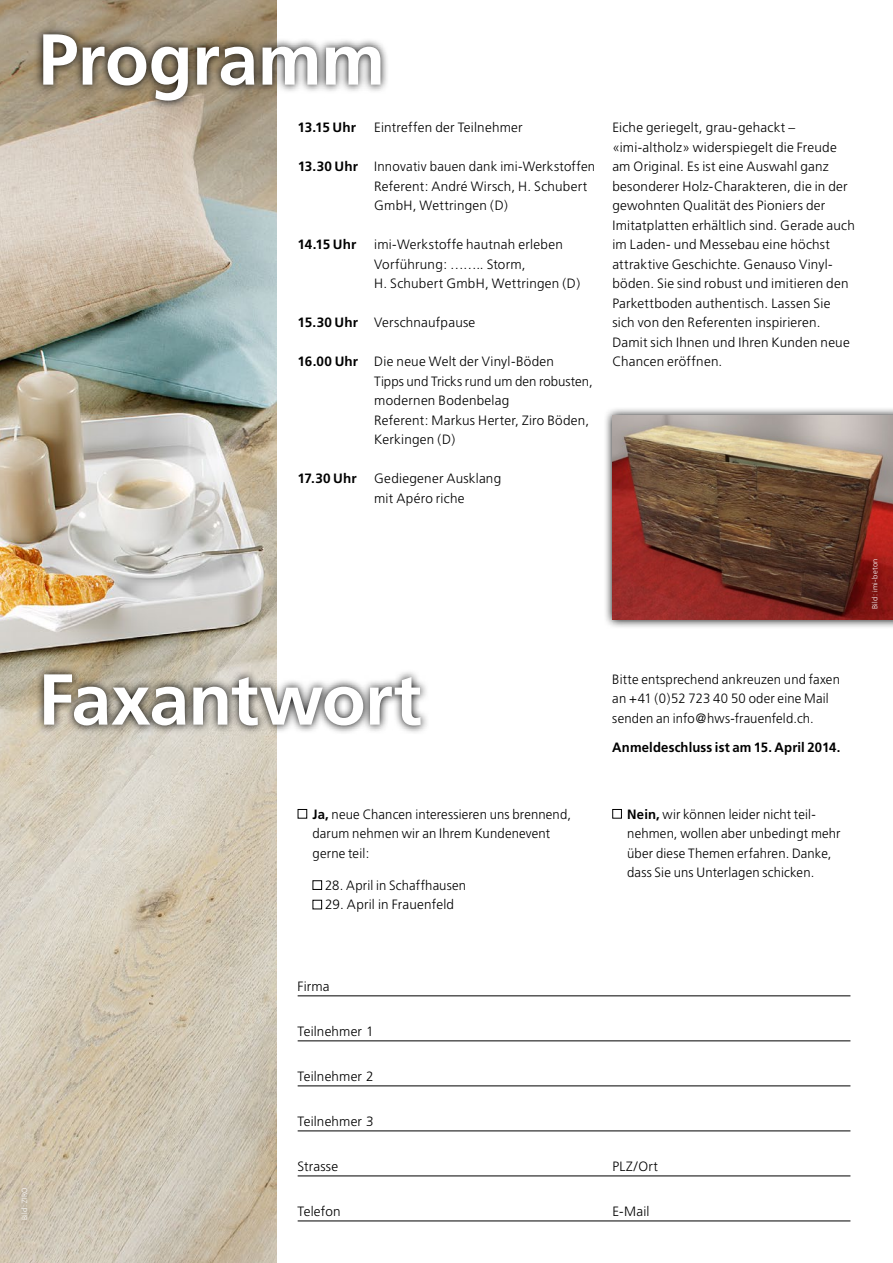
<style>
.page{position:relative;width:893px;height:1263px;background:#fff}
.page>*{position:absolute;margin:0;border:0;box-sizing:border-box;transform-origin:0 0}
.t1{font:700 72px "Frutiger CE";letter-spacing:-.01em;color:#fff}
.t2{font:300 13.5px/19.5px "Frutiger CE";letter-spacing:.015em;color:#000}
.t3{font:700 13.5px "Frutiger CE";letter-spacing:.01em;color:#000}
.t4{font:300 7.5px "Frutiger CE";letter-spacing:.04em;color:#fff}
.s1{font-weight:700}
</style>
<div class="page">
<img style="left:0;top:0;width:276px;height:1263px">
<svg style="left:34px;top:25px;width:353px;height:85px;background:#928a7c"></svg>
<svg style="left:35px;top:665px;width:392px;height:69px;background:#9e9b93"></svg>
<hr style="left:298px;top:995px;width:552px;height:1px;background:#000">
<hr style="left:298px;top:1040px;width:552px;height:1px;background:#000">
<hr style="left:298px;top:1085px;width:552px;height:1px;background:#000">
<hr style="left:298px;top:1130px;width:552px;height:1px;background:#000">
<hr style="left:298px;top:1175px;width:552px;height:1px;background:#000">
<hr style="left:298px;top:1220px;width:552px;height:1px;background:#000">
<div style="left:298px;top:809px;width:9px;height:9px;border:1px solid #000"></div>
<div style="left:313px;top:880px;width:9px;height:10px;border:1px solid #000"></div>
<div style="left:313px;top:900px;width:9px;height:9px;border:1px solid #000"></div>
<div style="left:612px;top:809px;width:10px;height:9px;border:1px solid #000"></div>
<svg style="left:605px;top:409px;width:288px;height:218px;background:#c5c5c5"></svg>
<img style="left:612px;top:415px;width:281px;height:205px">
<div style="left:12px;top:1178px;width:24px;height:51px;background:#000;opacity:.75"></div>
<div style="left:863px;top:550px;width:24px;height:67px;background:#000;opacity:.75"></div>
<h1 class="t1" style="left:38px;top:16px;width:348px">Programm</h1>
<p class="t3" style="left:298px;top:119px;width:60px">13.15 Uhr</p>
<p class="t2" style="left:374px;top:118px;width:150px">Eintreffen der Teilnehmer</p>
<p class="t2" style="left:374px;top:157px;width:222px;text-indent:-77px"><span class="s1">13.30 Uhr</span> Innovativ bauen dank imi-Werkstoffen<br>Referent: André Wirsch, H. Schubert<br>GmbH, Wettringen (D)</p>
<p class="t3" style="left:298px;top:236px;width:60px">14.15 Uhr</p>
<p class="t2" style="left:374px;top:235px;width:208px">imi-Werkstoffe hautnah erleben<br>Vorführung: …….. Storm,<br>H. Schubert GmbH, Wettringen (D)</p>
<p class="t2" style="left:298px;top:313px;width:179px"><span class="s1">15.30 Uhr</span> Verschnaufpause</p>
<p class="t2" style="left:374px;top:352px;width:220px;text-indent:-77px"><span class="s1">16.00 Uhr</span> Die neue Welt der Vinyl-Böden<br>Tipps und Tricks rund um den robusten, modernen Bodenbelag<br>Referent: Markus Herter, Ziro Böden,<br>Kerkingen (D)</p>
<p class="t3" style="left:298px;top:470px;width:61px">17.30 Uhr</p>
<p class="t2" style="left:374px;top:469px;width:128px">Gediegener Ausklang mit Apéro riche</p>
<p class="t2" style="left:612px;top:118px;width:244px">Eiche geriegelt, grau-gehackt – «imi-altholz» widerspiegelt die Freude am Original. Es ist eine Auswahl ganz besonderer Holz-Charakteren, die in der gewohnten Qualität des Pioniers der Imitatplatten erhältlich sind. Gerade auch im Laden- und Messebau eine höchst attraktive Geschichte. Genauso Vinyl&shy;böden. Sie sind robust und imitieren den Parkettboden authentisch. Lassen Sie sich von den Referenten inspirieren.<br>Damit sich Ihnen und Ihren Kunden neue Chancen eröffnen.</p>
<p class="t4" style="left:871px;top:609px;width:52px;rotate:-90deg">Bild: imi-beton</p>
<h1 class="t1" style="left:38px;top:656px;width:385px">Faxantwort</h1>
<p class="t2" style="left:313px;top:804px;width:260px"><span class="s1">Ja,</span> neue Chancen interessieren uns brennend, darum nehmen wir an Ihrem Kundenevent gerne teil:</p>
<p class="t2" style="left:325px;top:875px;width:143px">28. April in Schaffhausen</p>
<p class="t2" style="left:325px;top:895px;width:131px">29. April in Frauenfeld</p>
<p class="t2" style="left:612px;top:669px;width:229px">Bitte entsprechend ankreuzen und faxen an +41 (0)52 723 40 50 oder eine Mail senden an info@hws-frauenfeld.ch.</p>
<p class="t3" style="left:612px;top:739px;width:230px">Anmeldeschluss ist am 15. April 2014.</p>
<p class="t2" style="left:627px;top:804px;width:215px"><span class="s1">Nein,</span> wir können leider nicht teil&shy;nehmen, wollen aber unbedingt mehr über diese Themen erfahren. Danke, dass Sie uns Unterlagen schicken.</p>
<p class="t4" style="left:20px;top:1220px;width:35px;rotate:-90deg">Bild: ZIRO</p>
<p class="t2" style="left:298px;top:977px;width:34px">Firma</p>
<p class="t2" style="left:298px;top:1022px;width:77px">Teilnehmer 1</p>
<p class="t2" style="left:298px;top:1067px;width:77px">Teilnehmer 2</p>
<p class="t2" style="left:298px;top:1112px;width:77px">Teilnehmer 3</p>
<p class="t2" style="left:298px;top:1157px;width:42px">Strasse</p>
<p class="t2" style="left:612px;top:1157px;width:47px">PLZ/Ort</p>
<p class="t2" style="left:298px;top:1202px;width:44px">Telefon</p>
<p class="t2" style="left:612px;top:1202px;width:39px">E-Mail</p>
</div>
